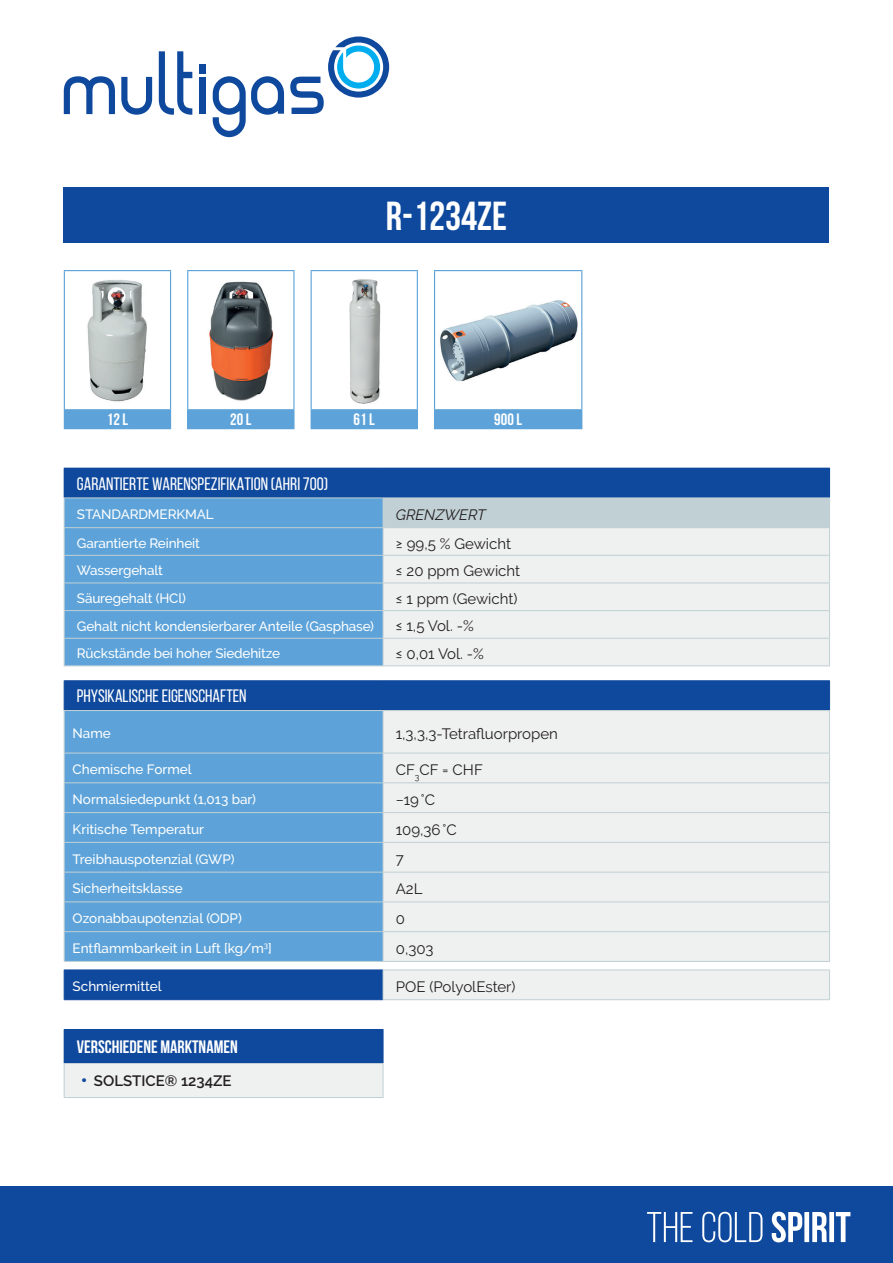
<style>
.page{position:relative;width:893px;height:1263px;background:#fff}
.page>*{position:absolute;margin:0;border:0;box-sizing:border-box;transform-origin:0 0}
.t1{font:700 40.5px "Bebas Neue";color:#fff}
.t2{font:18px "Bebas Neue";color:#fff}
.t3{font:700 18px "Bebas Neue";color:#fff}
.t4{font:700 16.5px "Bebas Neue";color:#fff}
.t5{font:15px "Raleway";color:#231f20}
.t6{font:600 15px "Raleway";color:#231f20}
.t7{font:italic 15px "Raleway";color:#231f20}
.t8{font:500 13.5px "Raleway";letter-spacing:-.01em;color:#fff}
.s1{font-style:italic}
.s2{font-weight:900;font-size:16.5px;color:#0f499d}
</style>
<div class="page">
<div style="left:0;top:1186px;width:893px;height:77px;background:#0f499d"></div>
<svg style="left:647px;top:1212px;width:203px;height:30px"></svg>
<div style="left:64px;top:187px;width:765px;height:55px;background:#0f499d"></div>
<svg style="left:64px;top:76px;width:51px;height:38px"></svg>
<svg style="left:121px;top:77px;width:31px;height:38px"></svg>
<svg style="left:213px;top:76px;width:71px;height:61px"></svg>
<svg style="left:159px;top:51px;width:33px;height:64px"></svg>
<div style="left:199px;top:77px;width:7px;height:37px;background:#0f499d"></div>
<div style="left:199px;top:64px;width:7px;height:9px;background:#0f499d"></div>
<svg style="left:290px;top:36px;width:99px;height:78px"></svg>
<div style="left:64px;top:468px;width:766px;height:30px;background:#0f499d"></div>
<div style="left:383px;top:498px;width:447px;height:30px;background:#c1d0d5"></div>
<div style="left:384px;top:528px;width:445px;height:137px;background:#eff0f0"></div>
<hr style="left:383px;top:555px;width:447px;height:1px;background:#c1d0d5">
<hr style="left:383px;top:583px;width:447px;height:1px;background:#c1d0d5">
<hr style="left:383px;top:610px;width:447px;height:1px;background:#c1d0d5">
<hr style="left:383px;top:638px;width:447px;height:1px;background:#c1d0d5">
<hr style="left:383px;top:665px;width:447px;height:1px;background:#c1d0d5">
<hr style="left:383px;top:497px;width:447px;height:1px;background:#c1d0d5">
<svg style="left:64px;top:497px;width:320px;height:169px;background:#61a4d8"></svg>
<svg style="left:829px;top:497px;width:1px;height:168px"></svg>
<hr style="left:383px;top:527px;width:447px;height:1px;background:#c1d0d5">
<div style="left:65px;top:681px;width:764px;height:318px;background:#0f499d"></div>
<div style="left:65px;top:711px;width:318px;height:250px;background:#5da3d9"></div>
<div style="left:383px;top:711px;width:446px;height:288px;background:#eff0f0"></div>
<hr style="left:64px;top:961px;width:319px;height:1px;background:#c1d0d5">
<hr style="left:383px;top:782px;width:447px;height:1px;background:#c1d0d5">
<hr style="left:383px;top:812px;width:447px;height:1px;background:#c1d0d5">
<hr style="left:383px;top:842px;width:447px;height:1px;background:#c1d0d5">
<hr style="left:383px;top:872px;width:447px;height:1px;background:#c1d0d5">
<hr style="left:383px;top:901px;width:447px;height:1px;background:#c1d0d5">
<hr style="left:383px;top:931px;width:447px;height:1px;background:#c1d0d5">
<hr style="left:64px;top:812px;width:319px;height:1px;background:#c1d0d5">
<hr style="left:64px;top:842px;width:319px;height:1px;background:#c1d0d5">
<hr style="left:64px;top:872px;width:319px;height:1px;background:#c1d0d5">
<hr style="left:64px;top:901px;width:319px;height:1px;background:#c1d0d5">
<hr style="left:64px;top:931px;width:319px;height:1px;background:#c1d0d5">
<hr style="left:64px;top:753px;width:319px;height:1px;background:#c1d0d5">
<hr style="left:383px;top:753px;width:447px;height:1px;background:#c1d0d5">
<hr style="left:64px;top:782px;width:319px;height:1px;background:#c1d0d5">
<hr style="left:64px;top:711px;width:1px;height:42px;background:#c1d0d5">
<svg style="left:64px;top:753px;width:1px;height:208px"></svg>
<hr style="left:383px;top:711px;width:1px;height:42px;background:#c1d0d5">
<hr style="left:829px;top:711px;width:1px;height:42px;background:#c1d0d5">
<svg style="left:383px;top:753px;width:1px;height:208px"></svg>
<svg style="left:829px;top:753px;width:1px;height:208px"></svg>
<hr style="left:383px;top:961px;width:447px;height:1px;background:#c1d0d5">
<hr style="left:383px;top:969px;width:447px;height:1px;background:#c1d0d5">
<svg style="left:383px;top:970px;width:1px;height:29px"></svg>
<svg style="left:829px;top:970px;width:1px;height:29px"></svg>
<hr style="left:383px;top:999px;width:447px;height:1px;background:#c1d0d5">
<hr style="left:64px;top:969px;width:319px;height:1px;background:#0f499d">
<svg style="left:64px;top:970px;width:1px;height:29px"></svg>
<hr style="left:64px;top:999px;width:319px;height:1px;background:#0f499d">
<hr style="left:64px;top:680px;width:319px;height:1px;background:#0f499d">
<svg style="left:64px;top:681px;width:1px;height:29px"></svg>
<hr style="left:383px;top:680px;width:447px;height:1px;background:#0f499d">
<svg style="left:829px;top:681px;width:1px;height:29px"></svg>
<hr style="left:64px;top:710px;width:319px;height:1px;background:#c1d0d5">
<hr style="left:383px;top:710px;width:447px;height:1px;background:#c1d0d5">
<div style="left:64px;top:1029px;width:319px;height:34px;background:#0f499d"></div>
<div style="left:64px;top:1063px;width:319px;height:34px;background:#eff0f0"></div>
<hr style="left:64px;top:1064px;width:1px;height:33px;background:#c1d0d5">
<hr style="left:383px;top:1064px;width:1px;height:33px;background:#c1d0d5">
<hr style="left:64px;top:1097px;width:319px;height:1px;background:#c1d0d5">
<hr style="left:383px;top:1030px;width:1px;height:33px;background:#0f499d">
<hr style="left:64px;top:1063px;width:319px;height:1px;background:#c1d0d5">
<div style="left:64px;top:410px;width:107px;height:19px;background:#5da3d9"></div>
<hr style="left:64px;top:270px;width:107px;height:1px;background:#5da3d9">
<hr style="left:64px;top:271px;width:1px;height:138px;background:#5da3d9">
<hr style="left:170px;top:271px;width:1px;height:138px;background:#5da3d9">
<hr style="left:64px;top:409px;width:107px;height:1px;background:#5da3d9">
<img style="left:87px;top:280px;width:60px;height:122px">
<div style="left:311px;top:410px;width:106px;height:19px;background:#5da3d9"></div>
<hr style="left:311px;top:270px;width:107px;height:1px;background:#5da3d9">
<hr style="left:311px;top:271px;width:1px;height:138px;background:#5da3d9">
<hr style="left:417px;top:271px;width:1px;height:138px;background:#5da3d9">
<hr style="left:311px;top:409px;width:107px;height:1px;background:#5da3d9">
<svg style="left:417px;top:410px;width:1px;height:18px"></svg>
<hr style="left:311px;top:428px;width:107px;height:1px;background:#5da3d9">
<img style="left:349px;top:279px;width:32px;height:124px">
<div style="left:435px;top:410px;width:147px;height:19px;background:#5da3d9"></div>
<hr style="left:434px;top:270px;width:148px;height:1px;background:#5da3d9">
<hr style="left:434px;top:271px;width:1px;height:138px;background:#5da3d9">
<hr style="left:581px;top:271px;width:1px;height:138px;background:#5da3d9">
<hr style="left:434px;top:409px;width:148px;height:1px;background:#5da3d9">
<svg style="left:434px;top:410px;width:1px;height:18px"></svg>
<hr style="left:434px;top:428px;width:148px;height:1px;background:#5da3d9">
<img style="left:440px;top:300px;width:138px;height:81px">
<div style="left:188px;top:410px;width:106px;height:19px;background:#5da3d9"></div>
<hr style="left:187px;top:270px;width:108px;height:1px;background:#5da3d9">
<hr style="left:187px;top:271px;width:1px;height:138px;background:#5da3d9">
<hr style="left:293px;top:271px;width:2px;height:138px;background:#5da3d9">
<hr style="left:187px;top:409px;width:108px;height:1px;background:#5da3d9">
<svg style="left:187px;top:410px;width:1px;height:18px"></svg>
<svg style="left:294px;top:410px;width:1px;height:18px"></svg>
<hr style="left:187px;top:428px;width:108px;height:1px;background:#5da3d9">
<img style="left:209px;top:281px;width:65px;height:120px">
<h1 class="t1" style="left:386px;top:194px;width:123px">R-1234ZE</h1>
<p class="t4" style="left:107px;top:411px;width:23px">12 L</p>
<p class="t4" style="left:230px;top:411px;width:23px">20 L</p>
<p class="t4" style="left:354px;top:411px;width:23px">61 L</p>
<p class="t4" style="left:494px;top:411px;width:29px">900 L</p>
<h2 class="t2" style="left:77px;top:474px;width:253px">GARANTIERTE WARENSPEZIFIKATION (AHRI 700)</h2>
<p class="t8" style="left:77px;top:507px;width:138px">STANDARDMERKMAL</p>
<p class="t7" style="left:396px;top:506px;width:91px">GRENZWERT</p>
<p class="t8" style="left:77px;top:535px;width:125px">Garantierte Reinheit</p>
<p class="t5" style="left:396px;top:534px;width:117px"><span class="s1">≥</span> 99,5 % Gewicht</p>
<p class="t8" style="left:77px;top:563px;width:87px">Wassergehalt</p>
<p class="t5" style="left:396px;top:562px;width:126px"><span class="s1">≤</span> 20 ppm Gewicht</p>
<p class="t8" style="left:77px;top:591px;width:110px">Säuregehalt (HCl)</p>
<p class="t5" style="left:396px;top:590px;width:123px"><span class="s1">≤</span> 1 ppm (Gewicht)</p>
<p class="t8" style="left:77px;top:618px;width:299px">Gehalt nicht kondensierbarer Anteile (Gasphase)</p>
<p class="t5" style="left:396px;top:617px;width:79px"><span class="s1">≤</span> 1,5 Vol. -%</p>
<p class="t8" style="left:77px;top:646px;width:205px">Rückstände bei hoher Siedehitze</p>
<p class="t5" style="left:396px;top:645px;width:90px"><span class="s1">≤</span> 0,01 Vol. -%</p>
<h2 class="t2" style="left:77px;top:686px;width:171px">PHYSIKALISCHE EIGENSCHAFTEN</h2>
<p class="t8" style="left:73px;top:726px;width:40px">Name</p>
<p class="t5" style="left:396px;top:725px;width:164px">1,3,3,3-Tetrafluorpropen</p>
<p class="t8" style="left:73px;top:762px;width:120px">Chemische Formel</p>
<p class="t5" style="left:396px;top:761px;width:89px">CF<sub>3</sub>CF = CHF</p>
<p class="t8" style="left:73px;top:791px;width:185px">Normalsiedepunkt (1,013 bar)</p>
<p class="t5" style="left:396px;top:791px;width:41px">−19 °C</p>
<p class="t8" style="left:73px;top:821px;width:133px">Kritische Temperatur</p>
<p class="t5" style="left:396px;top:820px;width:62px">109,36 °C</p>
<p class="t8" style="left:73px;top:851px;width:164px">Treibhauspotenzial (GWP)</p>
<p class="t5" style="left:396px;top:850px;width:10px">7</p>
<p class="t8" style="left:73px;top:881px;width:112px">Sicherheitsklasse</p>
<p class="t5" style="left:396px;top:880px;width:28px">A2L</p>
<p class="t8" style="left:73px;top:910px;width:171px">Ozonabbaupotenzial (ODP)</p>
<p class="t5" style="left:396px;top:910px;width:11px">0</p>
<p class="t8" style="left:73px;top:940px;width:201px">Entflammbarkeit in Luft [kg/m<sup>3</sup>]</p>
<p class="t5" style="left:396px;top:939px;width:39px">0,303</p>
<p class="t8" style="left:73px;top:978px;width:90px">Schmiermittel</p>
<p class="t5" style="left:396px;top:978px;width:121px">POE (PolyolEster)</p>
<h2 class="t3" style="left:77px;top:1037px;width:162px">VERSCHIEDENE MARKTNAMEN</h2>
<p class="t6" style="left:81px;top:1072px;width:152px"><span class="s2">•</span> SOLSTICE® 1234ZE</p>
</div>
